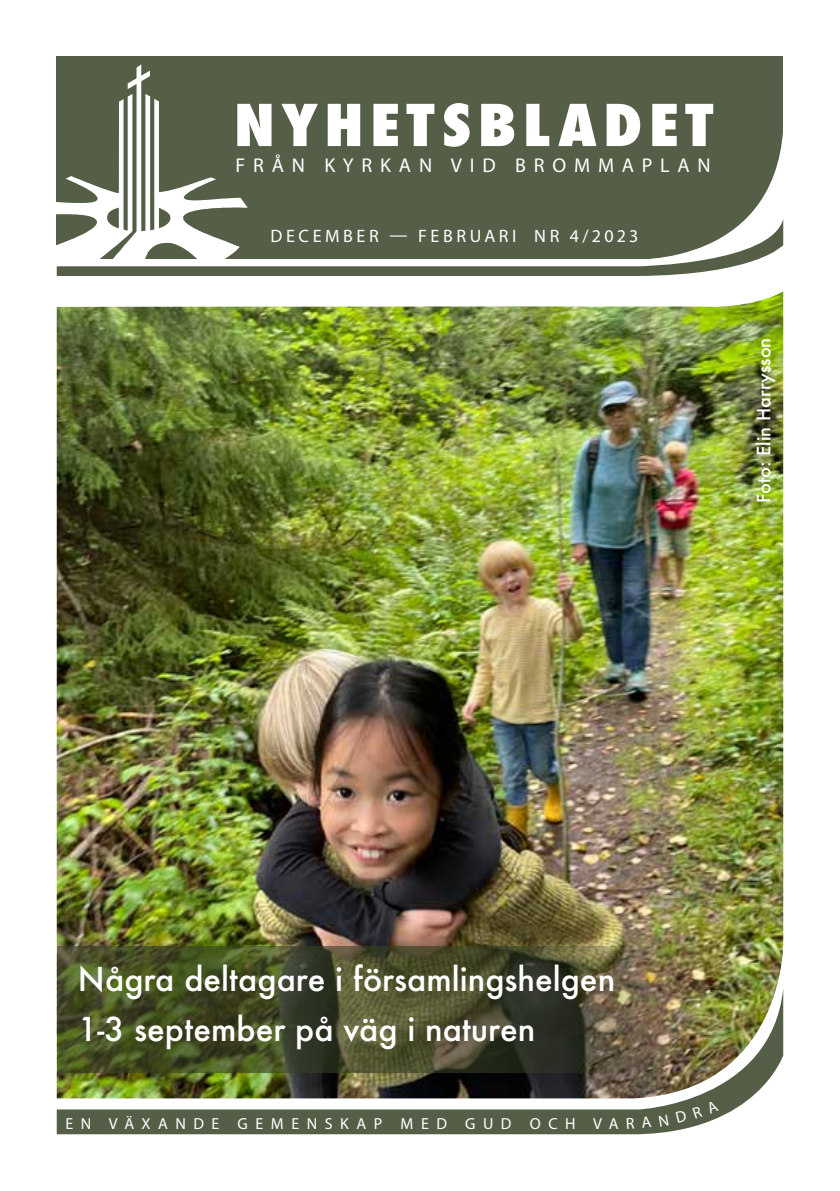
<style>
.page{position:relative;width:840px;height:1191px;background:#fff}
.page>*{position:absolute;margin:0;border:0;box-sizing:border-box;transform-origin:0 0}
.t1{font:800 condensed 56px "Futura";letter-spacing:.1em;color:#fff;scale:1.15 1}
.t2{font:500 32px/50px "Futura";color:#fff}
.t3{font:20px "Myriad Pro";letter-spacing:.39em;color:#fff}
.t4{font:18px "Myriad Pro";letter-spacing:.2em;color:#fff}
.t5{font:500 18px "Futura";color:#fff}
.t6{font:16px "Myriad Pro";letter-spacing:.47em;color:#fff}
</style>
<div class="page">
<img style="left:57px;top:292px;width:725px;height:696px">
<svg style="left:57px;top:945px;width:609px;height:43px"></svg>
<div style="left:57px;top:57px;width:725px;height:202px;background:#555f47"></div>
<svg style="left:745px;top:114px;width:39px;height:133px"></svg>
<img style="left:57px;top:988px;width:725px;height:146px">
<svg style="left:56px;top:64px;width:191px;height:212px"></svg>
<svg style="left:57px;top:219px;width:725px;height:57px"></svg>
<svg style="left:626px;top:1118px;width:8px;height:11px"></svg>
<svg style="left:641px;top:1116px;width:10px;height:12px"></svg>
<svg style="left:658px;top:1114px;width:10px;height:12px"></svg>
<svg style="left:675px;top:1110px;width:11px;height:13px"></svg>
<svg style="left:692px;top:1100px;width:26px;height:18px"></svg>
<h1 class="t1" style="left:234px;top:87px;width:418px">NYHETSBLADET</h1>
<p class="t3" style="left:235px;top:153px;width:476px">FRÅN KYRKAN VID BROMMAPLAN</p>
<p class="t4" style="left:270px;top:225px;width:369px">DECEMBER — FEBRUARI NR 4/2023</p>
<p class="t5" style="left:750px;top:503px;width:167px;rotate:-90deg">Foto: Elin Harrysson</p>
<p class="t2" style="left:78px;top:953px;width:538px">Några deltagare i församlingshelgen<br>1-3 september på väg i naturen</p>
<p class="t6" style="left:65px;top:1114px;width:554px">EN VÄXANDE GEMENSKAP MED GUD OCH VA</p>
</div>
